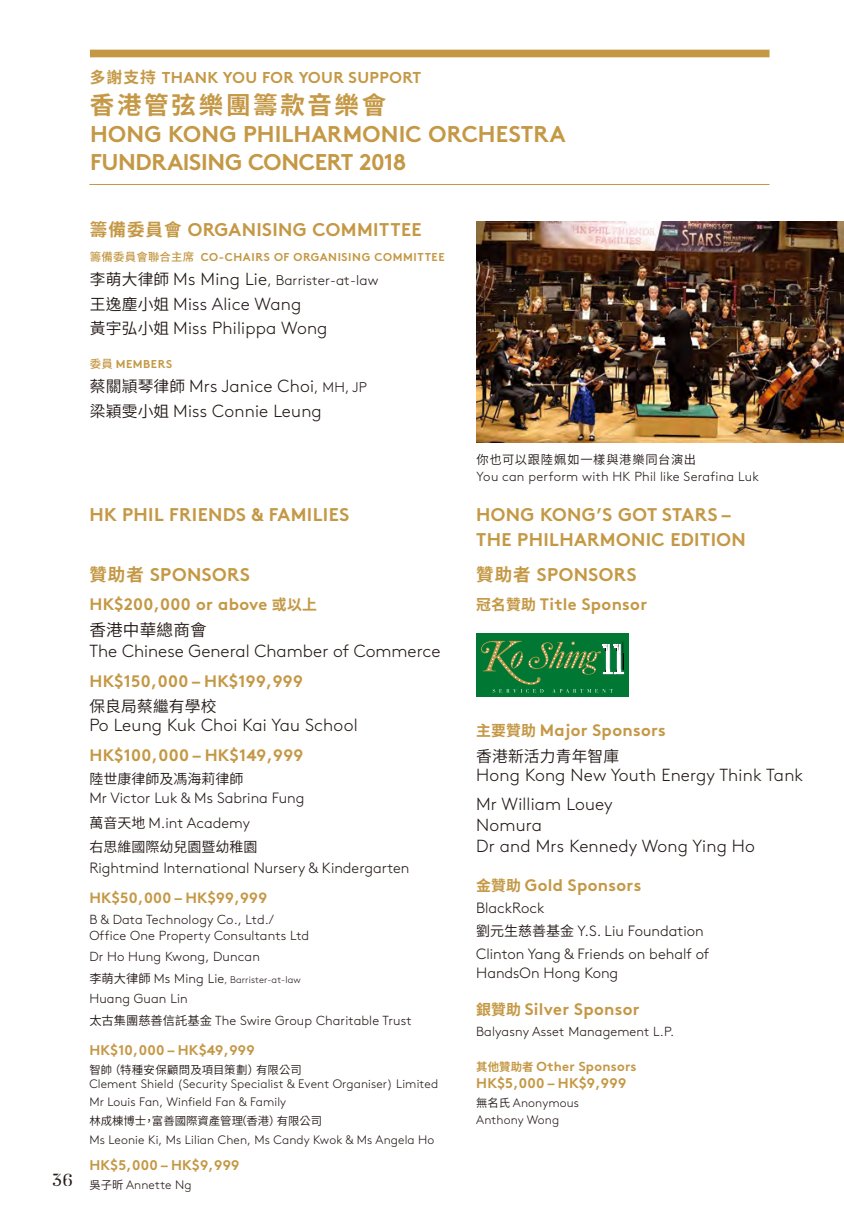
<style>
.page{position:relative;width:844px;height:1226px;background:#fff}
.page>*{position:absolute;margin:0;border:0;box-sizing:border-box;transform-origin:0 0}
.t1{font:700 24.5px "Noto Sans CJ Ktc";letter-spacing:.105em;color:#c49845}
.t2{font:700 22.75px/28px "Brown";letter-spacing:-.005em;color:#c49845}
.t3{font:700 18.38px/24.5px "Brown";letter-spacing:.02em;color:#c49845}
.t4{font:300 17.5px/24.5px "Brown";letter-spacing:.01em;color:#221815}
.t5{font:500 17.5px "Danmark";color:#221815}
.t6{font:700 16.62px "Brown";letter-spacing:.02em;color:#c49845}
.t7{font:600 16.62px "Noto Sans CJ Ktc";letter-spacing:.01em;color:#221815}
.t8{font:700 15.75px "Brown";letter-spacing:.025em;color:#c49845}
.t9{font:600 15.75px "Noto Sans CJ Ktc";letter-spacing:.01em;color:#221815}
.t10{font:300 14.88px/22.8px "Brown";color:#221815}
.t11{font:700 14.88px "Brown";letter-spacing:.02em;color:#c49845}
.t12{font:700 14px "Brown";letter-spacing:.02em;color:#c49845}
.t13{font:300 14px "Brown";letter-spacing:.01em;color:#221815}
.t14{font:600 14px "Noto Sans CJ Ktc";color:#221815}
.t15{font:300 13.12px/15.8px "Brown";letter-spacing:.01em;color:#221815}
.t16{font:700 13.12px "Brown";letter-spacing:.02em;color:#c49845}
.t17{font:300 12.25px/18.4px "Brown";letter-spacing:.01em;color:#221815}
.t18{font:600 12.25px "Noto Sans CJ Ktc";letter-spacing:.06em;color:#221815}
.t19{font:700 11.38px "Brown";letter-spacing:.05em;color:#c49845}
.t20{font:600 11.38px "Noto Sans CJ Ktc";color:#221815}
.t21{font:300 9.62px "Brown";letter-spacing:.01em;color:#221815}
.s1{font-family:"Noto Sans CJ Ktc"}
.s2{font-family:"Noto Sans CJ Ktc";font-size:17.5px}
.s3{font-family:"Noto Sans CJ Ktc";font-weight:500}
.s4{font-family:"Noto Sans CJ Ktc";font-weight:600;font-size:15.75px}
.s5{font-size:17.5px}
.s6{font-size:14px}
.s7{font-family:"Noto Sans CJ Ktc";font-size:14.88px}
.s8{font-family:"Noto Sans CJ Ktc";font-weight:600;font-size:14px}
.s9{font-family:"Noto Sans CJ Ktc";font-weight:600;font-size:12.25px}
.s10{font-size:13.12px}
.s11{font-family:"Noto Sans CJ Ktc";font-weight:600;font-size:11.38px}
.s12{font-family:"Noto Sans CJ Ktc";font-size:11.38px}
</style>
<div class="page">
<img style="left:476px;top:222px;width:367px;height:221px">
<div style="left:476px;top:632px;width:152px;height:64px;background:#007833"></div>
<svg style="left:481px;top:641px;width:144px;height:51px"></svg>
<div style="left:90px;top:50px;width:679px;height:7px;background:#c49845"></div>
<hr style="left:89px;top:184px;width:680px;height:1px;background:#c49845">
<p class="t8" style="left:90px;top:65px;width:333px"><span class="s1">多謝支持</span> THANK YOU FOR YOUR SUPPORT</p>
<h1 class="t1" style="left:90px;top:91px;width:298px">香港管弦樂團籌款音樂會</h1>
<h2 class="t2" style="left:90px;top:117px;width:477px">HONG KONG PHILHARMONIC ORCHESTRA<br>FUNDRAISING CONCERT 2018</h2>
<p class="t3" style="left:90px;top:216px;width:333px"><span class="s2">籌備委員會</span> ORGANISING COMMITTEE</p>
<p class="t19" style="left:90px;top:248px;width:356px"><span class="s3">籌備委員會聯合主席</span> CO-CHAIRS OF ORGANISING COMMITTEE</p>
<p class="t13" style="left:90px;top:270px;width:290px"><span class="s4">李萌大律師</span> <span class="s5">Ms Ming Lie</span>, Barrister-at-law</p>
<p class="t4" style="left:90px;top:290px;width:239px"><span class="s4">王逸塵小姐</span> Miss Alice Wang<br><span class="s4">黃宇弘小姐</span> Miss Philippa Wong</p>
<p class="t19" style="left:90px;top:354px;width:84px"><span class="s3">委員</span> MEMBERS</p>
<p class="t4" style="left:90px;top:372px;width:278px"><span class="s4">蔡關頴琴律師</span> Mrs Janice Choi<span class="s6">, MH, JP</span><span class="s4">梁穎雯小姐</span> Miss Connie Leung</p>
<p class="t3" style="left:89px;top:500px;width:261px">HK PHIL FRIENDS &amp; FAMILIES</p>
<p class="t5" style="left:52px;top:1170px;width:23px">36</p>
<p class="t3" style="left:89px;top:560px;width:162px"><span class="s2">贊助者</span> SPONSORS</p>
<p class="t6" style="left:89px;top:591px;width:229px">HK$200,000 or above <span class="s7">或以上</span></p>
<p class="t7" style="left:89px;top:620px;width:119px">香港中華總商會</p>
<p class="t4" style="left:89px;top:637px;width:352px">The Chinese General Chamber of Commerce</p>
<p class="t6" style="left:89px;top:667px;width:215px">HK$150,000 – HK$199,999</p>
<p class="t9" style="left:89px;top:697px;width:129px">保良局蔡繼有學校</p>
<p class="t4" style="left:89px;top:711px;width:270px">Po Leung Kuk Choi Kai Yau School</p>
<p class="t6" style="left:89px;top:741px;width:215px">HK$100,000 – HK$149,999</p>
<p class="t14" style="left:89px;top:770px;width:156px">陸世康律師及馮海莉律師</p>
<p class="t10" style="left:89px;top:784px;width:216px;line-height:24.5px">Mr Victor Luk &amp; Ms Sabrina Fung<span class="s8">萬音天地</span> M.int Academy</p>
<p class="t14" style="left:89px;top:838px;width:169px">右思維國際幼兒園暨幼稚園</p>
<p class="t10" style="left:89px;top:855px;width:321px">Rightmind International Nursery &amp; Kindergarten</p>
<p class="t11" style="left:89px;top:885px;width:179px">HK$50,000 – HK$99,999</p>
<p class="t15" style="left:89px;top:910px;width:221px">B &amp; Data Technology Co., Ltd./<br>Office One Property Consultants Ltd</p>
<p class="t15" style="left:89px;top:947px;width:172px">Dr Ho Hung Kwong, Duncan</p>
<p class="t21" style="left:89px;top:972px;width:213px"><span class="s9">李萌大律師</span> <span class="s10">Ms Ming Lie</span>, Barrister-at-law</p>
<p class="t15" style="left:89px;top:985px;width:324px;line-height:22.8px">Huang Guan Lin<br><span class="s9">太古集團慈善信託基金</span> The Swire Group Charitable Trust</p>
<p class="t12" style="left:89px;top:1038px;width:167px">HK$10,000 – HK$49,999</p>
<p class="t20" style="left:89px;top:1062px;width:214px">智帥（特種安保顧問及項目策劃）有限公司</p>
<p class="t17" style="left:89px;top:1073px;width:350px">Clement Shield (Security Specialist &amp; Event Organiser) Limited<br>Mr Louis Fan, Winfield Fan &amp; Family</p>
<p class="t20" style="left:89px;top:1114px;width:234px">林成棟博士，富善國際資產管理（香港）有限公司</p>
<p class="t17" style="left:89px;top:1129px;width:346px">Ms Leonie Ki, Ms Lilian Chen, Ms Candy Kwok &amp; Ms Angela Ho</p>
<p class="t12" style="left:89px;top:1153px;width:152px">HK$5,000 – HK$9,999</p>
<p class="t17" style="left:89px;top:1174px;width:104px"><span class="s11">吳子昕</span> Annette Ng</p>
<p class="t18" style="left:476px;top:452px;width:221px">你也可以跟陸姵如一樣與港樂同台演出</p>
<p class="t15" style="left:476px;top:468px;width:284px">You can perform with HK Phil like Serafina Luk</p>
<p class="t3" style="left:476px;top:500px;width:271px">HONG KONG’S GOT STARS –<br>THE PHILHARMONIC EDITION</p>
<p class="t3" style="left:476px;top:560px;width:162px"><span class="s2">贊助者</span> SPONSORS</p>
<p class="t6" style="left:476px;top:591px;width:172px"><span class="s7">冠名贊助</span> Title Sponsor</p>
<p class="t6" style="left:476px;top:717px;width:191px"><span class="s7">主要贊助</span> Major Sponsors</p>
<p class="t9" style="left:476px;top:747px;width:145px">香港新活力青年智庫</p>
<p class="t4" style="left:476px;top:759px;width:328px;line-height:28.9px">Hong Kong New Youth Energy Think Tank<br>Mr William Louey</p>
<p class="t4" style="left:476px;top:813px;width:280px;line-height:21px">Nomura<br>Dr and Mrs Kennedy Wong Ying Ho</p>
<p class="t6" style="left:476px;top:871px;width:167px"><span class="s7">金贊助</span> Gold Sponsors</p>
<p class="t10" style="left:476px;top:895px;width:234px">BlackRock<br><span class="s8">劉元生慈善基金</span> Y.S. Liu Foundation<br>Clinton Yang &amp; Friends on behalf of</p>
<p class="t10" style="left:476px;top:960px;width:144px">HandsOn Hong Kong</p>
<p class="t6" style="left:476px;top:995px;width:165px"><span class="s7">銀贊助</span> Silver Sponsor</p>
<p class="t15" style="left:476px;top:1022px;width:199px">Balyasny Asset Management L.P.</p>
<p class="t16" style="left:476px;top:1055px;width:162px"><span class="s12">其他贊助者</span> Other Sponsors</p>
<p class="t12" style="left:476px;top:1072px;width:152px">HK$5,000 – HK$9,999</p>
<p class="t17" style="left:476px;top:1093px;width:104px;line-height:16.6px"><span class="s11">無名氏</span> Anonymous<br>Anthony Wong</p>
</div>
